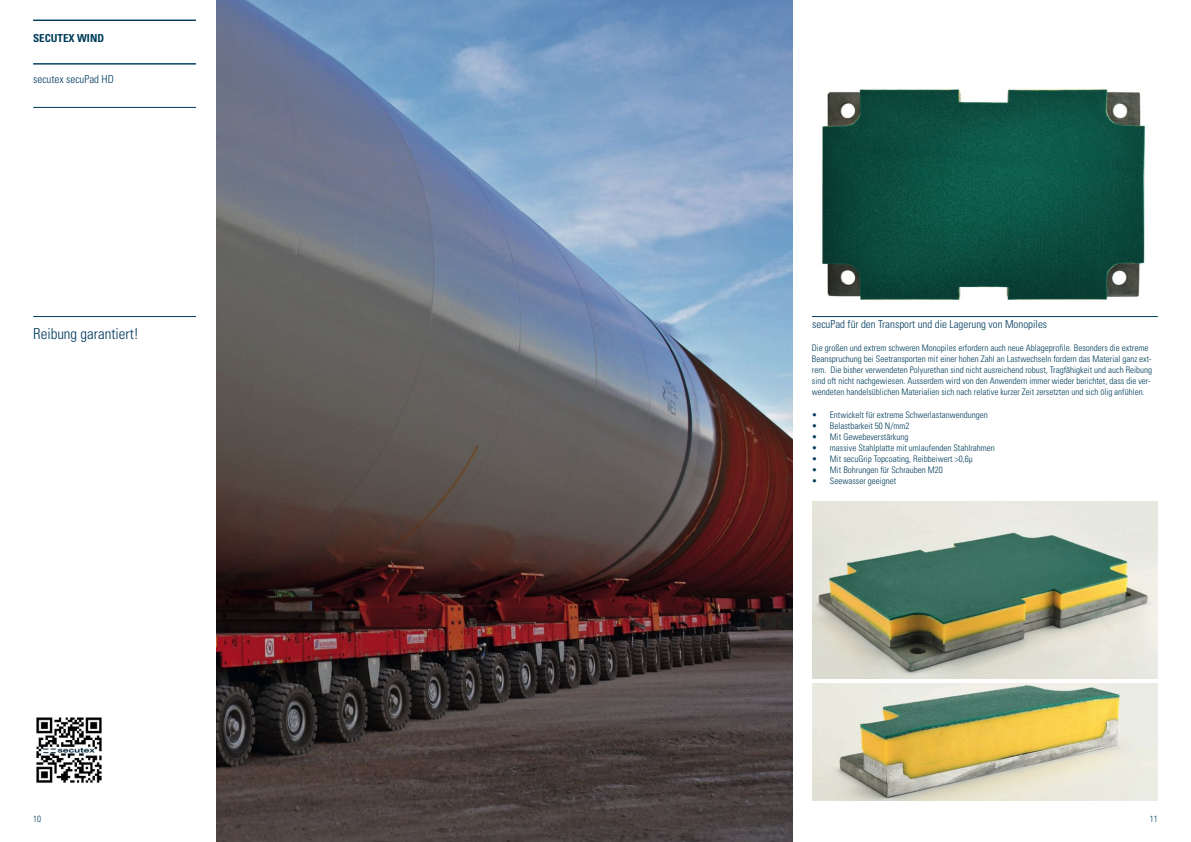
<style>
.page{position:relative;width:1191px;height:842px;background:#fff}
.page>*{position:absolute;margin:0;border:0;box-sizing:border-box;transform-origin:0 0}
.t1{font:300 condensed 15px "Univers";color:#003a5d}
.t2{font:300 condensed 11px "Univers";color:#003c5e}
.t3{font:300 condensed 11px "Univers";color:#003a5d}
.t4{font:700 condensed 11px "Univers";color:#013d5a}
.t5{font:300 condensed 9px/11px "Univers";color:#013d5a}
</style>
<div class="page">
<img style="left:36px;top:717px;width:66px;height:66px">
<img style="left:812px;top:88px;width:345px;height:230px">
<hr style="left:33px;top:20px;width:163px;height:1px;background:#003a5d">
<hr style="left:33px;top:63px;width:163px;height:2px;background:#003a5d">
<hr style="left:33px;top:107px;width:163px;height:1px;background:#003a5d">
<img style="left:216px;top:0;width:576px;height:842px">
<hr style="left:33px;top:316px;width:163px;height:1px;background:#003a5d">
<hr style="left:812px;top:316px;width:345px;height:1px;background:#013d5a">
<img style="left:812px;top:502px;width:345px;height:176px">
<img style="left:812px;top:683px;width:345px;height:117px">
<p class="t4" style="left:33px;top:31px;width:72px">SECUTEX WIND</p>
<p class="t3" style="left:33px;top:72px;width:82px">secutex secuPad HD</p>
<h1 class="t1" style="left:33px;top:324px;width:107px">Reibung garantiert!</h1>
<p class="t2" style="left:812px;top:318px;width:236px">secuPad für den Transport und die Lagerung von Monopiles</p>
<p class="t5" style="left:812px;top:342px;width:342px">Die großen und extrem schweren Monopiles erfordern auch neue Ablageprofile. Besonders die extreme Beanspruchung bei Seetransporten mit einer hohen Zahl an Lastwechseln fordern das Material ganz ext&shy;rem. Die bisher verwendeten Polyurethan sind nicht ausreichend robust, Tragfähigkeit und auch Reibung sind oft nicht nachgewiesen. Ausserdem wird von den Anwendern immer wieder berichtet, dass die ver&shy;wendeten handelsüblichen Materialien sich nach relative kurzer Zeit zersetzten und sich ölig anfühlen.</p>
<p class="t5" style="left:812px;top:409px;width:177px">• Entwickelt für extreme Schwerlastanwendungen</p>
<p class="t5" style="left:812px;top:420px;width:99px">• Belastbarkeit 50 N/mm2</p>
<p class="t5" style="left:812px;top:431px;width:98px">• Mit Gewebeverstärkung</p>
<p class="t5" style="left:812px;top:442px;width:184px">• massive Stahlplatte mit umlaufenden Stahlrahmen</p>
<p class="t5" style="left:812px;top:453px;width:162px">• Mit secuGrip Topcoating, Reibbeiwert &gt;0,6µ</p>
<p class="t5" style="left:812px;top:464px;width:132px">• Mit Bohrungen für Schrauben M20</p>
<p class="t5" style="left:812px;top:475px;width:86px">• Seewasser geeignet</p>
<p class="t5" style="left:33px;top:813px;width:9px">10</p>
<p class="t5" style="left:1149px;top:814px;width:9px">11</p>
</div>
